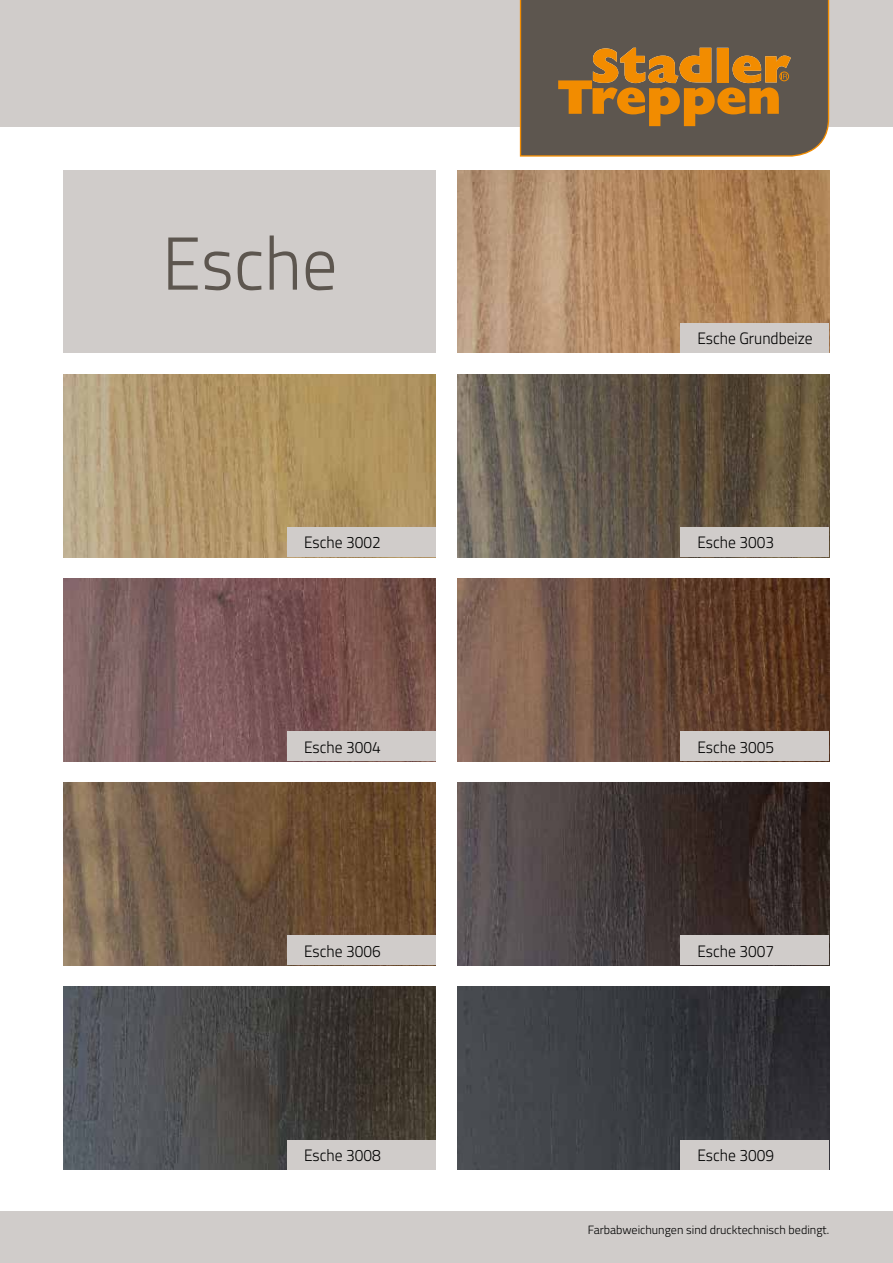
<style>
.page{position:relative;width:893px;height:1263px;background:#fff}
.page>*{position:absolute;margin:0;border:0;box-sizing:border-box;transform-origin:0 0}
.t1{font:300 75px "Titillium";color:#5d564f;scale:.94 1}
.t2{font:300 16.5px "Titillium";color:#000;scale:.94 1}
.t3{font:300 12px "Titillium";color:#000}
</style>
<div class="page">
<div style="left:0;top:0;width:893px;height:127px;background:#d0ccca"></div>
<div style="left:519px;top:0;width:311px;height:157px;background:#5d564f"></div>
<svg style="left:558px;top:48px;width:233px;height:78px;background:#a26f2c"></svg>
<div style="left:0;top:1212px;width:893px;height:51px;background:#d0ccca"></div>
<img style="left:64px;top:374px;width:372px;height:183px">
<div style="left:287px;top:527px;width:149px;height:30px;background:#d0ccca"></div>
<img style="left:64px;top:578px;width:372px;height:183px">
<div style="left:287px;top:731px;width:149px;height:30px;background:#d0ccca"></div>
<img style="left:64px;top:782px;width:372px;height:183px">
<div style="left:287px;top:935px;width:149px;height:30px;background:#d0ccca"></div>
<img style="left:64px;top:986px;width:372px;height:183px">
<div style="left:287px;top:1140px;width:149px;height:29px;background:#d0ccca"></div>
<img style="left:457px;top:374px;width:372px;height:183px">
<div style="left:680px;top:527px;width:149px;height:30px;background:#d0ccca"></div>
<img style="left:457px;top:578px;width:372px;height:183px">
<div style="left:680px;top:731px;width:149px;height:30px;background:#d0ccca"></div>
<img style="left:457px;top:782px;width:372px;height:183px">
<div style="left:680px;top:935px;width:149px;height:30px;background:#d0ccca"></div>
<img style="left:457px;top:170px;width:372px;height:183px">
<div style="left:680px;top:323px;width:149px;height:30px;background:#d0ccca"></div>
<img style="left:457px;top:986px;width:372px;height:183px">
<div style="left:680px;top:1140px;width:149px;height:29px;background:#d0ccca"></div>
<div style="left:64px;top:170px;width:372px;height:183px;background:#d0ccca"></div>
<h1 class="t1" style="left:162px;top:209px;width:188px">Esche</h1>
<p class="t2" style="left:697px;top:326px;width:124px">Esche Grundbeize</p>
<p class="t2" style="left:304px;top:531px;width:83px">Esche 3002</p>
<p class="t2" style="left:697px;top:531px;width:83px">Esche 3003</p>
<p class="t2" style="left:304px;top:735px;width:83px">Esche 3004</p>
<p class="t2" style="left:697px;top:735px;width:83px">Esche 3005</p>
<p class="t2" style="left:304px;top:939px;width:83px">Esche 3006</p>
<p class="t2" style="left:697px;top:939px;width:83px">Esche 3007</p>
<p class="t2" style="left:304px;top:1143px;width:83px">Esche 3008</p>
<p class="t2" style="left:697px;top:1143px;width:83px">Esche 3009</p>
<p class="t3" style="left:588px;top:1221px;width:243px">Farbabweichungen sind drucktechnisch bedingt.</p>
</div>
